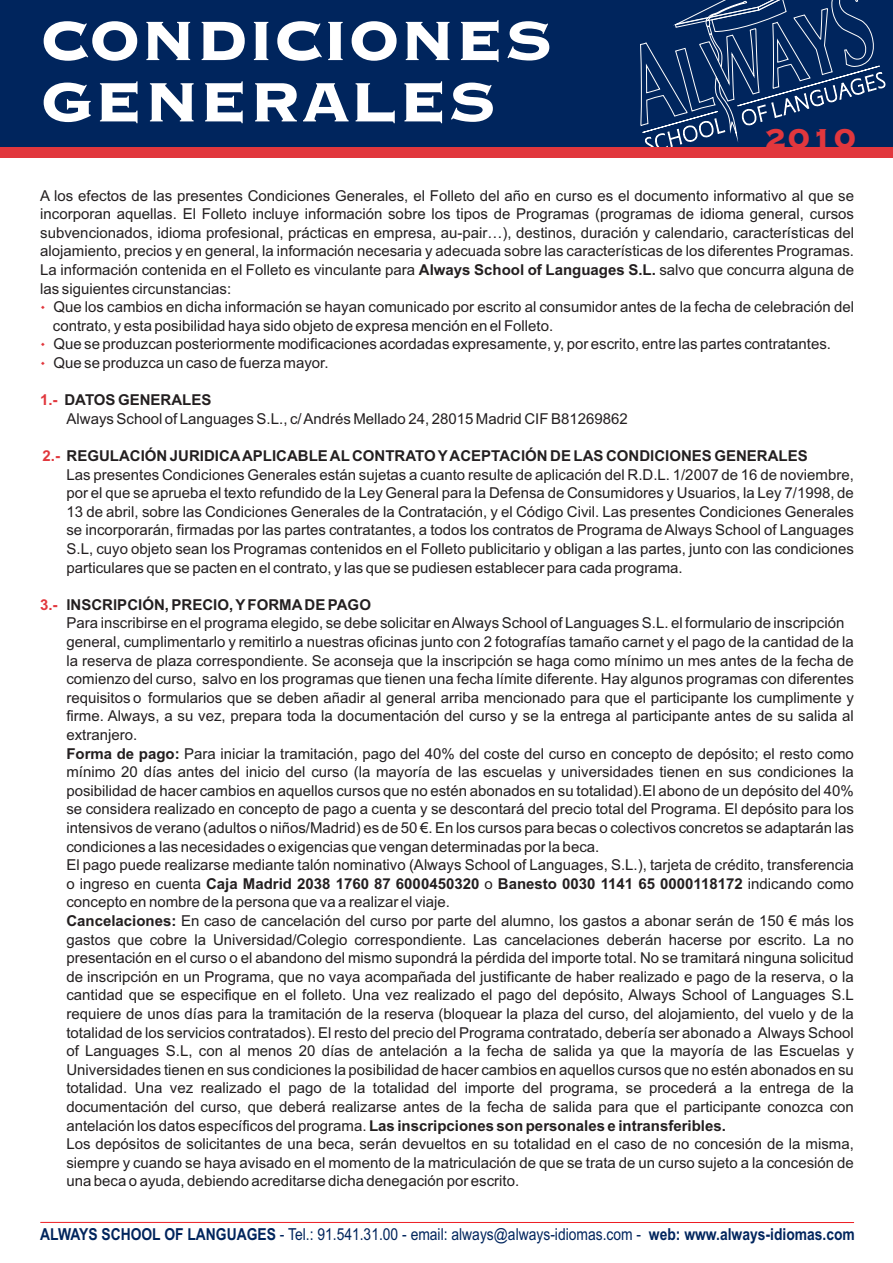
<style>
.page{position:relative;width:893px;height:1263px;background:#fff}
.page>*{position:absolute;margin:0;border:0;box-sizing:border-box;transform-origin:0 0}
.t1{font:800 72.75px/61.3px "Copperplate Gothic BT";color:#fff}
.t2{font:800 36px "Copperplate Gothic BT";color:#e1373d}
.t3{font:16.5px "Arial";color:#00255d;scale:.84 1}
.t4{font:15px/18.6px "Arial";color:#231f20}
.t5{font:700 15px "Arial";color:#231f20}
.t6{font:700 15px "Arial";color:#e1373d}
.s1{font-weight:700}
.s2{font-weight:700;color:#e1373d}
</style>
<div class="page">
<div style="left:0;top:0;width:893px;height:147px;background:#00255d"></div>
<svg style="left:640px;top:0;width:245px;height:147px"></svg>
<div style="left:0;top:147px;width:893px;height:10px;background:#e1373d"></div>
<hr style="left:40px;top:1222px;width:814px;height:1px;background:#ee1d23">
<h1 class="t1" style="left:40px;top:10px;width:514px">CONDICIONES<br>GENERALES</h1>
<h2 class="t2" style="left:764px;top:121px;width:93px">2010</h2>
<p class="t4" style="left:40px;top:187px;width:815px;text-align:justify">A los efectos de las presentes Condiciones Generales, el Folleto del año en curso es el documento informativo al que se incorporan aquellas. El Folleto incluye información sobre los tipos de Programas (programas de idioma general, cursos subvencionados, idioma profesional, prácticas en empresa, au-pair…), destinos, duración y calendario, características del alojamiento, precios y en general, la información necesaria y adecuada sobre las características de los diferentes Programas.<br>La información contenida en el Folleto es vinculante para <span class="s1">Always School of Languages S.L.</span> salvo que concurra alguna de las siguientes circunstancias:</p>
<p class="t4" style="left:53px;top:299px;width:803px">Que los cambios en dicha información se hayan comunicado por escrito al consumidor antes de la fecha de celebración del contrato, y esta posibilidad haya sido objeto de expresa mención en el Folleto.<br>Que se produzcan posteriormente modificaciones acordadas expresamente, y, por escrito, entre las partes contratantes.<br>Que se produzca un caso de fuerza mayor.</p>
<p class="t5" style="left:64px;top:394px;width:148px">DATOS GENERALES</p>
<p class="t4" style="left:67px;top:411px;width:563px">Always School of Languages S.L., c/ Andrés Mellado 24, 28015 Madrid CIF B81269862</p>
<p class="t4" style="left:66px;top:448px;width:789px;text-indent:-24px"><span class="s2">2.-</span> <span class="s1">REGULACIÓN JURIDICAAPLICABLE AL CONTRATO YACEPTAClÓN DE LAS CONDlCIONES GENERALES<br></span>Las presentes Condiciones Generales están sujetas a cuanto resulte de aplicación del R.D.L. 1/2007 de 16 de noviembre, por el que se aprueba el texto refundido de la Ley General para la Defensa de Consumidores y Usuarios, la Ley 7/1998, de 13 de abril, sobre las Condiciones Generales de la Contratación, y el Código Civil. Las presentes Condiciones Generales se incorporarán, firmadas por las partes contratantes, a todos los contratos de Programa de Always School of Languages S.L, cuyo objeto sean los Programas contenidos en el Folleto publicitario y obligan a las partes, junto con las condiciones particulares que se pacten en el contrato, y las que se pudiesen establecer para cada programa.</p>
<p class="t5" style="left:66px;top:599px;width:306px">lNSCRlPCIÓN, PRECIO, YFORMADE PAGO</p>
<p class="t4" style="left:66px;top:615px;width:789px">Para inscribirse en el programa elegido, se debe solicitar en Always School of Languages S.L. el formulario de inscripción general, cumplimentarlo y remitirlo a nuestras oficinas junto con 2 fotografías tamaño carnet y el pago de la cantidad de la la reserva de plaza correspondiente. Se aconseja que la inscripción se haga como mínimo un mes antes de la fecha de comienzo del curso, salvo en los programas que tienen una fecha límite diferente. Hay algunos programas con diferentes requisitos o formularios que se deben añadir al general arriba mencionado para que el participante los cumplimente y firme. Always, a su vez, prepara toda la documentación del curso y se la entrega al participante antes de su salida al extranjero.<br><span class="s1">Forma de pago:</span> Para iniciar la tramitación, pago del 40% del coste del curso en concepto de depósito; el resto como mínimo 20 días antes del inicio del curso (la mayoría de las escuelas y universidades tienen en sus condiciones la posibilidad de hacer cambios en aquellos cursos que no estén abonados en su totalidad).El abono de un depósito del 40% se considera realizado en concepto de pago a cuenta y se descontará del precio total del Programa. El depósito para los intensivos de verano (adultos o niños/Madrid) es de 50 €. En los cursos para becas o colectivos concretos se adaptarán las condiciones a las necesidades o exigencias que vengan determinadas por la beca.<br>El pago puede realizarse mediante talón nominativo (Always School of Languages, S.L.), tarjeta de crédito, transferencia o ingreso en cuenta <span class="s1">Caja Madrid 2038 1760 87 6000450320</span> o <span class="s1">Banesto 0030 1141 65 0000118172</span> indicando como concepto en nombre de la persona que va a realizar el viaje.<br><span class="s1">Cancelaciones:</span> En caso de cancelación del curso por parte del alumno, los gastos a abonar serán de 150 € más los gastos que cobre la Universidad/Colegio correspondiente. Las cancelaciones deberán hacerse por escrito. La no presentación en el curso o el abandono del mismo supondrá la pérdida del importe total. No se tramitará ninguna solicitud de inscripción en un Programa, que no vaya acompañada del justificante de haber realizado e pago de la reserva, o la cantidad que se especifique en el folleto. Una vez realizado el pago del depósito, Always School of Languages S.L requiere de unos días para la tramitación de la reserva (bloquear la plaza del curso, del alojamiento, del vuelo y de la totalidad de los servicios contratados). El resto del precio del Programa contratado, debería ser abonado a Always School of Languages S.L, con al menos 20 días de antelación a la fecha de salida ya que la mayoría de las Escuelas y Universidades tienen en sus condiciones la posibilidad de hacer cambios en aquellos cursos que no estén abonados en su totalidad. Una vez realizado el pago de la totalidad del importe del programa, se procederá a la entrega de la documentación del curso, que deberá realizarse antes de la fecha de salida para que el participante conozca con antelación los datos específicos del programa. <span class="s1">Las inscripciones son personales e intransferibles.<br></span>Los depósitos de solicitantes de una beca, serán devueltos en su totalidad en el caso de no concesión de la misma, siempre y cuando se haya avisado en el momento de la matriculación de que se trata de un curso sujeto a la concesión de una beca o ayuda, debiendo acreditarse dicha denegación por escrito.</p>
<p class="t6" style="left:40px;top:394px;width:19px">1.-</p>
<p class="t6" style="left:40px;top:599px;width:19px">3.-</p>
<p class="t3" style="left:40px;top:1227px;width:971px"><span class="s1">ALWAYS SCHOOL OF LANGUAGES</span> - Tel.: 91.541.31.00 - email: always@always-idiomas.com - <span class="s1">web: www.always-idiomas.com</span></p>
</div>
